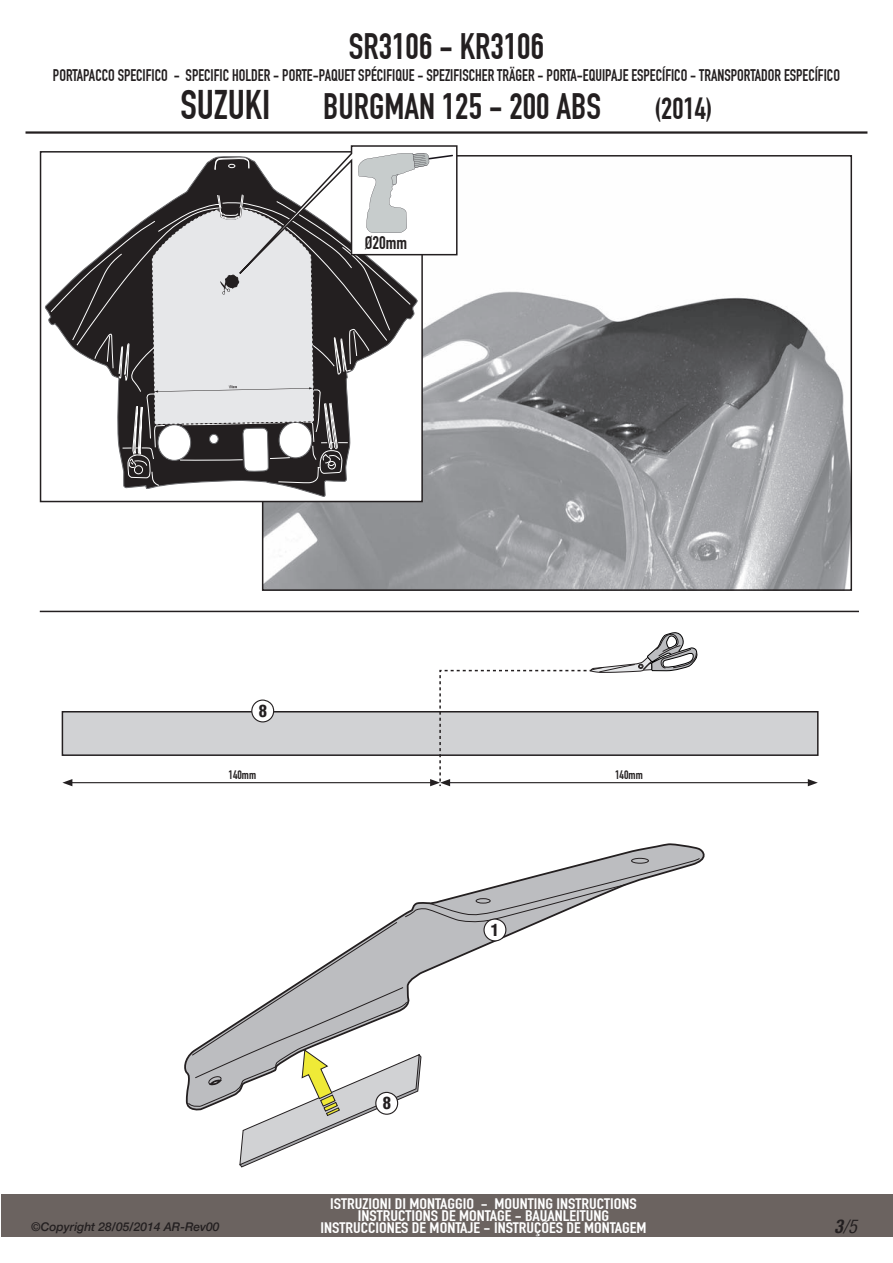
<style>
.page{position:relative;width:893px;height:1263px;background:#fff}
.page>*{position:absolute;margin:0;border:0;box-sizing:border-box;transform-origin:0 0}
.t1{font:40.5px "DIN Engschrift Alternate";color:#231f20}
.t2{font:36px "DIN Engschrift Alternate";color:#231f20}
.t3{font:30px "DIN Engschrift Alternate";color:#231f20}
.t4{font:18px "DIN Engschrift Alternate";color:#231f20}
.t5{font:italic condensed 18px "Helvetica";color:#231f20}
.t6{font:16.5px "DIN Engschrift Alternate";color:#231f20;scale:.95 1}
.t7{font:900 condensed 16.5px "Helvetica";color:#231f20}
.t8{font:15px/12px "DIN Engschrift Alternate";color:#fff;text-align:center;scale:1.2 1}
.t9{font:italic 500 12px "Helvetica Neue";color:#231f20}
.t10{font:12px "DIN Engschrift Alternate";color:#231f20}
.s1{font-weight:700}
</style>
<div class="page">
<div style="left:1px;top:1194px;width:891px;height:43px;background:#6b6360"></div>
<hr style="left:26px;top:131px;width:841px;height:3px;background:#231f20">
<img style="left:265px;top:291px;width:584px;height:297px">
<svg style="left:46px;top:146px;width:411px;height:350px"></svg>
<div style="left:62px;top:711px;width:757px;height:45px;background:#d1d2d4;border:2px solid #231f20"></div>
<hr style="left:70px;top:782px;width:362px;height:1px;background:#231f20">
<svg style="left:62px;top:779px;width:10px;height:7px"></svg>
<hr style="left:448px;top:782px;width:362px;height:1px;background:#231f20">
<svg style="left:430px;top:632px;width:268px;height:155px"></svg>
<svg style="left:808px;top:779px;width:10px;height:7px"></svg>
<div style="left:252px;top:700px;width:22px;height:22px;background:#fff;border-radius:50%"></div>
<div style="left:251px;top:699px;width:23px;height:23px;border:1px solid #231f20;border-radius:50%"></div>
<svg style="left:184px;top:843px;width:521px;height:264px"></svg>
<svg style="left:188px;top:857px;width:512px;height:310px"></svg>
<hr style="left:40px;top:611px;width:819px;height:1px;background:#231f20">
<div style="left:484px;top:919px;width:22px;height:22px;background:#fff;border-radius:50%"></div>
<div style="left:483px;top:918px;width:23px;height:23px;border:1px solid #231f20;border-radius:50%"></div>
<div style="left:376px;top:1092px;width:22px;height:22px;background:#fff;border-radius:50%"></div>
<div style="left:375px;top:1092px;width:23px;height:23px;border:1px solid #231f20;border-radius:50%"></div>
<h2 class="t2" style="left:349px;top:25px;width:197px">SR3106 - KR3106</h2>
<p class="t6" style="left:53px;top:65px;width:830px">PORTAPACCO SPECIFICO - SPECIFIC HOLDER - PORTE-PAQUET SPÉCIFIQUE - SPEZIFISCHER TRÄGER - PORTA-EQUIPAJE ESPECÍFICO - TRANSPORTADOR ESPECÍFICO</p>
<h1 class="t1" style="left:180px;top:81px;width:91px">SUZUKI</h1>
<h2 class="t2" style="left:323px;top:86px;width:279px">BURGMAN 125 - 200 ABS</h2>
<h3 class="t3" style="left:654px;top:91px;width:59px">(2014)</h3>
<p class="t4" style="left:365px;top:232px;width:44px">Ø20mm</p>
<p class="t7" style="left:259px;top:701px;width:10px">8</p>
<p class="t10" style="left:229px;top:767px;width:29px">140mm</p>
<p class="t10" style="left:615px;top:767px;width:29px">140mm</p>
<p class="t9" style="left:31px;top:1220px;width:190px">©Copyright 28/05/2014 AR-Rev00</p>
<p class="t7" style="left:383px;top:1093px;width:10px">8</p>
<p class="t7" style="left:491px;top:920px;width:10px">1</p>
<p class="t8" style="left:320px;top:1197px;width:273px">ISTRUZIONI DI MONTAGGIO - MOUNTING INSTRUCTIONS<br>INSTRUCTIONS DE MONTAGE - BAUANLEITUNG<br>INSTRUCCIONES DE MONTAJE - INSTRUÇÕES DE MONTAGEM</p>
<p class="t5" style="left:834px;top:1215px;width:25px"><span class="s1">3</span>/5</p>
</div>
